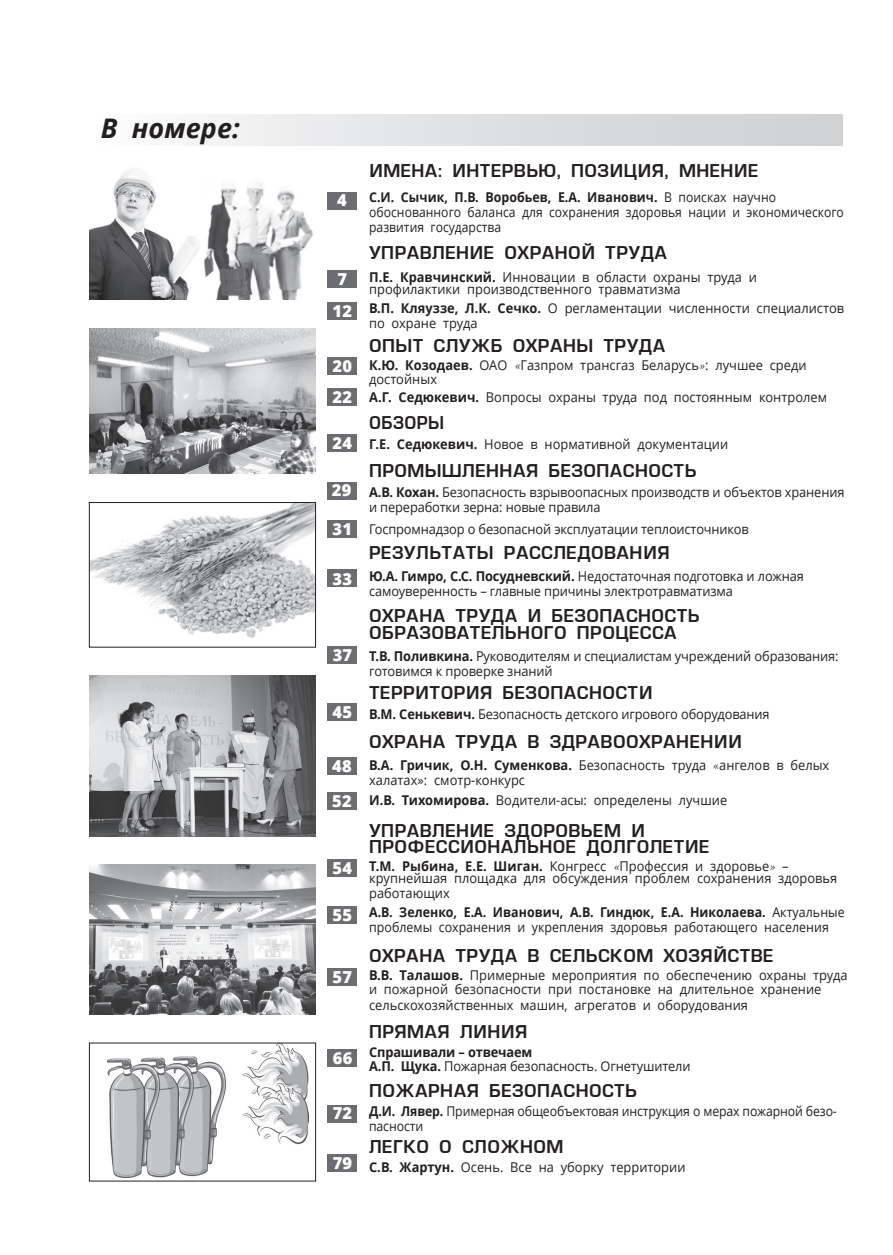
<style>
.page{position:relative;width:893px;height:1255px;background:#fff}
.page>*{position:absolute;margin:0;border:0;box-sizing:border-box;transform-origin:0 0}
.t1{font:italic 700 27px "Open Sans";letter-spacing:.005em;color:#231f20}
.t2{font:700 18px/16.5px "Evropa";letter-spacing:.025em;color:#231f20}
.t3{font:700 18px "Evropa";letter-spacing:.025em;color:#231f20;scale:.93 1}
.t4{font:800 16.5px "Open Sans";letter-spacing:.015em;color:#fff}
.t5{font:13.5px/15px "Open Sans";letter-spacing:.005em;color:#231f20;scale:.95 1}
.t6{font:13.5px/15px "Open Sans";letter-spacing:.005em;color:#231f20;scale:.9 1}
.t7{font:700 13.5px/19.2px "Open Sans";letter-spacing:.005em;color:#231f20;scale:.92 1}
.t8{font:13.5px/15px "Open Sans";letter-spacing:.005em;color:#231f20;scale:.91 1}
.t9{font:13.5px "Open Sans";letter-spacing:.005em;color:#231f20;scale:.92 1}
.s1{font-weight:700}
.s2{font-family:"Arsenal";font-style:italic}
.s3{font-family:"Arsenal"}
.s4{font-weight:400}
</style>
<div class="page">
<img style="left:89px;top:864px;width:227px;height:150px">
<div style="left:89px;top:115px;width:753px;height:31px;background:linear-gradient(to right,#fafafb,#cccdcf)"></div>
<div style="left:327px;top:482px;width:30px;height:17px;background:#6c6d70"></div>
<div style="left:327px;top:647px;width:30px;height:17px;background:#6c6d70"></div>
<div style="left:328px;top:520px;width:29px;height:17px;background:#6c6d70"></div>
<div style="left:328px;top:1049px;width:29px;height:17px;background:#6c6d70"></div>
<div style="left:327px;top:968px;width:30px;height:17px;background:#6c6d70"></div>
<div style="left:328px;top:193px;width:29px;height:17px;background:#6c6d70"></div>
<div style="left:327px;top:757px;width:30px;height:17px;background:#6c6d70"></div>
<img style="left:90px;top:168px;width:223px;height:132px">
<img style="left:91px;top:504px;width:223px;height:134px">
<div style="left:89px;top:502px;width:227px;height:145px;border:1px solid #231f20"></div>
<img style="left:90px;top:675px;width:226px;height:161px">
<img style="left:89px;top:328px;width:227px;height:146px">
<img style="left:108px;top:1044px;width:201px;height:132px">
<div style="left:89px;top:1042px;width:227px;height:139px;border:1px solid #231f20"></div>
<div style="left:327px;top:302px;width:30px;height:17px;background:#6c6d70"></div>
<div style="left:327px;top:388px;width:30px;height:17px;background:#6c6d70"></div>
<div style="left:327px;top:270px;width:30px;height:17px;background:#6c6d70"></div>
<div style="left:327px;top:357px;width:30px;height:17px;background:#6c6d70"></div>
<div style="left:327px;top:859px;width:30px;height:17px;background:#6c6d70"></div>
<div style="left:327px;top:906px;width:30px;height:17px;background:#6c6d70"></div>
<div style="left:327px;top:1104px;width:30px;height:17px;background:#6c6d70"></div>
<div style="left:327px;top:1154px;width:30px;height:17px;background:#6c6d70"></div>
<div style="left:327px;top:435px;width:30px;height:17px;background:#6c6d70"></div>
<div style="left:328px;top:570px;width:29px;height:17px;background:#6c6d70"></div>
<div style="left:327px;top:703px;width:30px;height:17px;background:#6c6d70"></div>
<div style="left:327px;top:792px;width:30px;height:17px;background:#6c6d70"></div>
<h1 class="t1" style="left:101px;top:109px;width:141px">В номере:</h1>
<p class="t4" style="left:337px;top:187px;width:11px">4</p>
<p class="t4" style="left:338px;top:266px;width:11px">7</p>
<p class="t4" style="left:333px;top:298px;width:21px">12</p>
<p class="t4" style="left:333px;top:353px;width:21px">20</p>
<p class="t4" style="left:333px;top:384px;width:21px">22</p>
<p class="t4" style="left:333px;top:431px;width:21px">24</p>
<p class="t4" style="left:332px;top:477px;width:21px">29</p>
<p class="t4" style="left:333px;top:517px;width:21px">31</p>
<p class="t4" style="left:333px;top:566px;width:21px">33</p>
<p class="t4" style="left:333px;top:642px;width:21px">37</p>
<p class="t4" style="left:332px;top:699px;width:21px">45</p>
<p class="t4" style="left:332px;top:753px;width:21px">48</p>
<p class="t4" style="left:332px;top:788px;width:21px">52</p>
<p class="t4" style="left:333px;top:855px;width:21px">54</p>
<p class="t4" style="left:333px;top:902px;width:21px">55</p>
<p class="t4" style="left:333px;top:964px;width:21px">57</p>
<p class="t4" style="left:333px;top:1045px;width:21px">66</p>
<p class="t4" style="left:333px;top:1100px;width:21px">72</p>
<p class="t4" style="left:333px;top:1150px;width:21px">79</p>
<h2 class="t2" style="left:369px;top:162px;width:391px">ИМЕНА: ИНТЕРВЬЮ, ПОЗИЦИЯ, МНЕНИЕ</h2>
<p class="t6" style="left:369px;top:190px;width:529px"><span class="s1">С.И. Сычик, П.В. Воробьев, Е.А. Иванович.</span> В поисках научно обоснованного баланса для сохранения здоровья нации и экономического развития государства</p>
<h2 class="t2" style="left:369px;top:245px;width:299px">УПРАВЛЕНИЕ ОХРАНОЙ ТРУДА</h2>
<p class="t5" style="left:369px;top:270px;width:410px;line-height:12px"><span class="s1">П.Е. Кравчинский.</span> Инновации в области охраны труда и профилактики производственного травматизма</p>
<p class="t5" style="left:369px;top:301px;width:501px"><span class="s1">В.П. Кляуззе, Л.К. Сечко.</span> О регламентации численности специалистов по охране труда</p>
<h2 class="t2" style="left:369px;top:338px;width:298px">ОПЫТ СЛУЖБ ОХРАНЫ ТРУДА</h2>
<p class="t5" style="left:369px;top:358px;width:462px;line-height:13.5px"><span class="s1">К.Ю. Козодаев.</span> ОАО <span class="s2">«</span>Газпром трансгаз Беларусь<span class="s2">»</span>: лучшее среди достойных</p>
<p class="t5" style="left:369px;top:389px;width:484px"><span class="s1">А.Г. Седюкевич.</span> Вопросы охраны труда под постоянным контролем</p>
<h2 class="t3" style="left:369px;top:412px;width:82px">ОБЗОРЫ</h2>
<p class="t5" style="left:369px;top:436px;width:380px"><span class="s1">Г.Е. Седюкевич.</span> Новое в нормативной документации</p>
<h2 class="t2" style="left:369px;top:463px;width:329px">ПРОМЫШЛЕННАЯ БЕЗОПАСНОСТЬ</h2>
<p class="t5" style="left:369px;top:484px;width:502px"><span class="s1">А.В. Кохан.</span> Безопасность взрывоопасных производств и объектов хранения и переработки зерна: новые правила</p>
<p class="t5" style="left:369px;top:521px;width:401px">Госпромнадзор о безопасной эксплуатации теплоисточников</p>
<h2 class="t2" style="left:369px;top:545px;width:302px">РЕЗУЛЬТАТЫ РАССЛЕДОВАНИЯ</h2>
<p class="t5" style="left:369px;top:568px;width:459px"><span class="s1">Ю.А. Гимро, С.С. Посудневский.</span> Недостаточная подготовка и ложная самоуверенность – главные причины электротравматизма</p>
<h2 class="t2" style="left:369px;top:608px;width:332px">ОХРАНА ТРУДА И БЕЗОПАСНОСТЬ<br>ОБРАЗОВАТЕЛЬНОГО ПРОЦЕССА</h2>
<p class="t5" style="left:369px;top:647px;width:496px"><span class="s1">Т.В. Поливкина.</span> Руководителям и специалистам учреждений образования: готовимся к проверке знаний</p>
<h2 class="t2" style="left:369px;top:685px;width:285px">ТЕРРИТОРИЯ БЕЗОПАСНОСТИ</h2>
<p class="t5" style="left:369px;top:706px;width:423px"><span class="s1">В.М. Сенькевич.</span> Безопасность детского игрового оборудования</p>
<h2 class="t2" style="left:369px;top:733px;width:374px">ОХРАНА ТРУДА В ЗДРАВООХРАНЕНИИ</h2>
<p class="t5" style="left:369px;top:757px;width:486px"><span class="s1">В.А. Гричик, О.Н. Суменкова.</span> Безопасность труда <span class="s3">«</span>ангелов в белых халатах»: смотр-конкурс</p>
<p class="t5" style="left:369px;top:792px;width:378px"><span class="s1">И.В. Тихомирова.</span> Водители-асы: определены лучшие</p>
<h2 class="t2" style="left:369px;top:822px;width:342px">УПРАВЛЕНИЕ ЗДОРОВЬЕМ И<br>ПРОФЕССИОНАЛЬНОЕ ДОЛГОЛЕТИЕ</h2>
<p class="t5" style="left:369px;top:859px;width:494px;line-height:12px"><span class="s1">Т.М. Рыбина, Е.Е. Шиган.</span> Конгресс <span class="s2">«</span>Профессия и здоровье<span class="s2">»</span> – крупнейшая площадка для обсуждения проблем сохранения здоровья</p>
<p class="t7" style="left:369px;top:882px;width:519px"><span class="s4">работающих<br></span>А.В. Зеленко, Е.А. Иванович, А.В. Гиндюк, Е.А. Николаева. <span class="s4">Актуальные</span></p>
<p class="t9" style="left:369px;top:918px;width:501px">проблемы сохранения и укрепления здоровья работающего населения</p>
<h2 class="t2" style="left:369px;top:947px;width:406px">ОХРАНА ТРУДА В СЕЛЬСКОМ ХОЗЯЙСТВЕ</h2>
<p class="t5" style="left:369px;top:967px;width:505px;line-height:13.5px"><span class="s1">В.В. Талашов.</span> Примерные мероприятия по обеспечению охраны труда и пожарной безопасности при постановке на длительное хранение</p>
<p class="t5" style="left:369px;top:996px;width:400px">сельскохозяйственных машин, агрегатов и оборудования</p>
<h2 class="t2" style="left:369px;top:1023px;width:160px">ПРЯМАЯ ЛИНИЯ</h2>
<p class="t5" style="left:369px;top:1044px;width:340px;line-height:14.1px"><span class="s1">Спрашивали – отвечаем<br>А.П. Щука.</span> Пожарная безопасность. Огнетушители</p>
<h2 class="t2" style="left:369px;top:1082px;width:270px">ПОЖАРНАЯ БЕЗОПАСНОСТЬ</h2>
<p class="t8" style="left:369px;top:1103px;width:516px"><span class="s1">Д.И. Лявер.</span> Примерная общеобъектовая инструкция о мерах пожарной безо&shy;пасности</p>
<h2 class="t2" style="left:369px;top:1138px;width:196px">ЛЕГКО О СЛОЖНОМ</h2>
<p class="t5" style="left:369px;top:1159px;width:335px"><span class="s1">С.В. Жартун.</span> Осень. Все на уборку территории</p>
</div>
